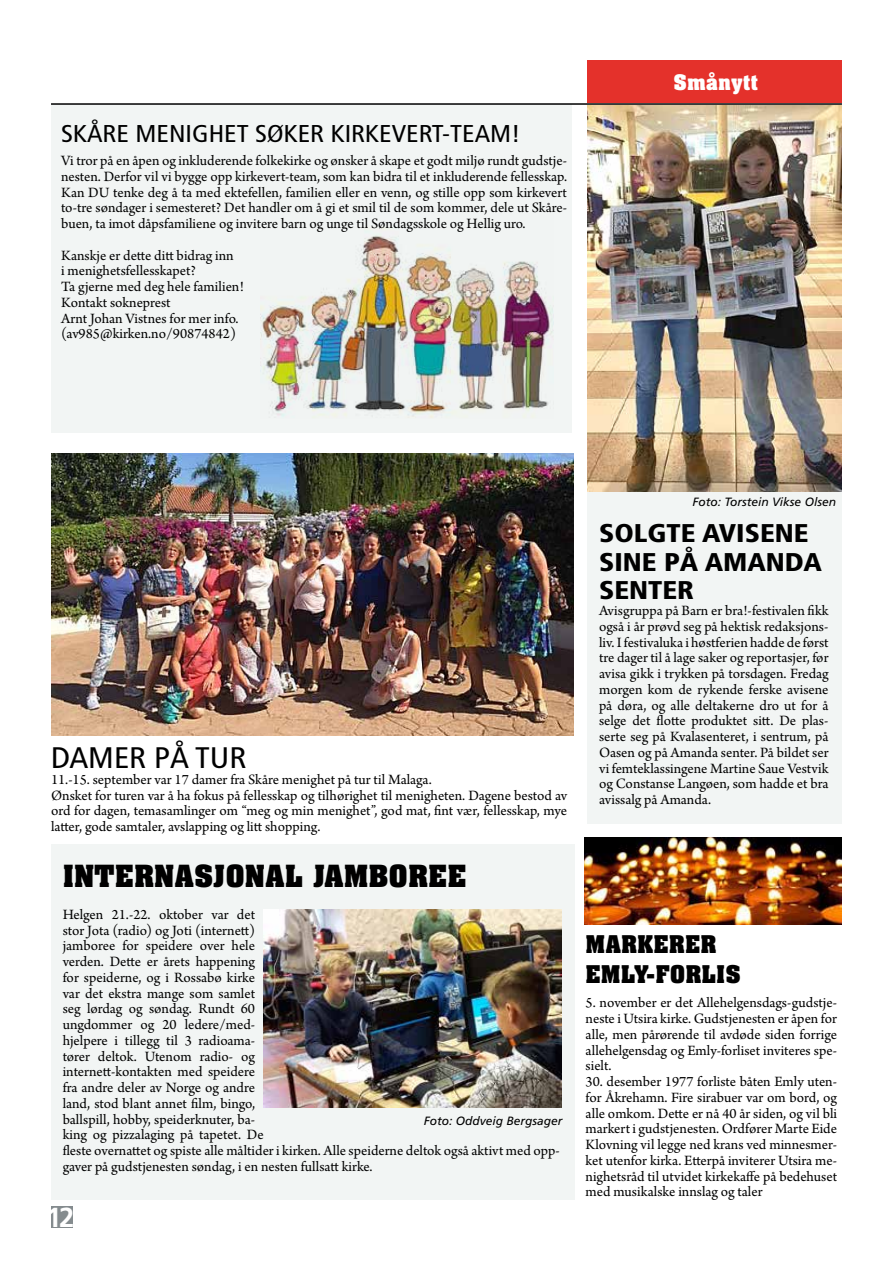
<style>
.page{position:relative;width:893px;height:1263px;background:#fff}
.page>*{position:absolute;margin:0;border:0;box-sizing:border-box;transform-origin:0 0}
.t1{font:700 30px "Aachen BT";color:#000}
.t2{font:condensed 29.7px "Frutiger";color:#000;scale:1.11 1}
.t3{font:700 27.45px "Frutiger";color:#fff}
.t4{font:900 condensed 25.65px/28.5px "Frutiger";color:#000;scale:1.11 1}
.t5{font:condensed 24.3px "Frutiger";color:#000;scale:1.11 1}
.t6{font:700 24px/30px "Aachen BT";color:#000}
.t7{font:700 21px "Aachen BT";color:#fff}
.t8{font:15px/15.8px "Arno Pro";letter-spacing:-.005em;color:#000;text-align:justify}
.t9{font:italic 12px "Frutiger";color:#000}
</style>
<div class="page">
<div style="left:587px;top:104px;width:255px;height:720px;background:#f2f5f4"></div>
<div style="left:51px;top:104px;width:521px;height:328px;background:#f2f5f4"></div>
<div style="left:51px;top:844px;width:523px;height:355px;background:#f2f5f4"></div>
<div style="left:587px;top:61px;width:255px;height:42px;background:#e4312b"></div>
<hr style="left:51px;top:103px;width:791px;height:2px;background:#000">
<img style="left:584px;top:837px;width:258px;height:87px">
<img style="left:587px;top:105px;width:255px;height:386px">
<img style="left:51px;top:454px;width:522px;height:281px">
<img style="left:264px;top:909px;width:297px;height:198px">
<img style="left:261px;top:228px;width:293px;height:190px">
<div style="left:51px;top:1206px;width:21px;height:22px;background:#848b8e"></div>
<h3 class="t5" style="left:61px;top:119px;width:416px">SKÅRE MENIGHET SØKER KIRKEVERT-TEAM!</h3>
<p class="t8" style="left:61px;top:153px;width:507px">Vi tror på en åpen og inkluderende folkekirke og ønsker å skape et godt miljø rundt gudstje&shy;nesten. Derfor vil vi bygge opp kirkevert-team, som kan bidra til et inkluderende fellesskap.<br>Kan DU tenke deg å ta med ektefellen, familien eller en venn, og stille opp som kirkevert to-tre søndager i semesteret? Det handler om å gi et smil til de som kommer, dele ut Skåre&shy;buen, ta imot dåpsfamiliene og invitere barn og unge til Søndagsskole og Hellig uro.</p>
<p class="t8" style="left:61px;top:248px;width:184px;text-align:left">Kanskje er dette ditt bidrag inn<br>i menighetsfellesskapet?<br>Ta gjerne med deg hele familien!<br>Kontakt sokneprest<br>Arnt Johan Vistnes for mer info. (av985@kirken.no/90874842)</p>
<h3 class="t7" style="left:674px;top:70px;width:86px">Smånytt</h3>
<h2 class="t2" style="left:51px;top:740px;width:178px">DAMER PÅ TUR</h2>
<p class="t8" style="left:51px;top:772px;width:518px;text-align:left">11.-15. september var 17 damer fra Skåre menighet på tur til Malaga.<br>Ønsket for turen var å ha fokus på fellesskap og tilhørighet til menigheten. Dagene bestod av ord for dagen, temasamlinger om “meg og min menighet”, god mat, fint vær, fellesskap, mye latter, gode samtaler, avslapping og litt shopping.</p>
<h1 class="t1" style="left:63px;top:857px;width:405px">INTERNASJONAL JAMBOREE</h1>
<p class="t8" style="left:63px;top:907px;width:499px;text-align:left">Helgen 21.-22. oktober var det<br>stor Jota (radio) og Joti (internett)<br>jamboree for speidere over hele<br>verden. Dette er årets happening<br>for speiderne, og i Rossabø kirke<br>var det ekstra mange som samlet<br>seg lørdag og søndag. Rundt 60<br>ungdommer og 20 ledere/med-<br>hjelpere i tillegg til 3 radioama-<br>tører deltok. Utenom radio- og<br>internett-kontakten med speidere<br>fra andre deler av Norge og andre<br>land, stod blant annet film, bingo,<br>ballspill, hobby, speiderknuter, ba-<br>king og pizzalaging på tapetet. De<br>fleste overnattet og spiste alle måltider i kirken. Alle speiderne deltok også aktivt med opp&shy;gaver på gudstjenesten søndag, i en nesten fullsatt kirke.</p>
<p class="t9" style="left:424px;top:1114px;width:140px">Foto: Oddveig Bergsager</p>
<h3 class="t3" style="left:46px;top:1201px;width:30px">12</h3>
<p class="t9" style="left:692px;top:494px;width:145px">Foto: Torstein Vikse Olsen</p>
<h3 class="t4" style="left:599px;top:519px;width:202px">SOLGTE AVISENE<br>SINE PÅ AMANDA<br>SENTER</h3>
<p class="t8" style="left:599px;top:603px;width:231px">Avisgruppa på Barn er bra!-festivalen fikk også i år prøvd seg på hektisk redaksjons&shy;liv. I festivaluka i høstferien hadde de først tre dager til å lage saker og reportasjer, før avisa gikk i trykken på torsdagen. Fredag morgen kom de rykende ferske avisene på døra, og alle deltakerne dro ut for å selge det flotte produktet sitt. De plas&shy;serte seg på Kvalasenteret, i sentrum, på Oasen og på Amanda senter. På bildet ser vi femteklassingene Martine Saue Vestvik og Constanse Langøen, som hadde et bra avissalg på Amanda.</p>
<h3 class="t6" style="left:586px;top:929px;width:157px">MARKERER<br>EMLY-FORLIS</h3>
<p class="t8" style="left:586px;top:996px;width:253px">5. november er det Allehelgensdags-gudstje&shy;neste i Utsira kirke. Gudstjenesten er åpen for alle, men pårørende til avdøde siden forrige allehelgensdag og Emly-forliset inviteres spe&shy;sielt.</p>
<p class="t8" style="left:586px;top:1074px;width:253px">30. desember 1977 forliste båten Emly uten&shy;for Åkrehamn. Fire sirabuer var om bord, og alle omkom. Dette er nå 40 år siden, og vil bli markert i gudstjenesten. Ordfører Marte Eide Klovning vil legge ned krans ved minnesmer&shy;ket utenfor kirka. Etterpå inviterer Utsira me&shy;nighetsråd til utvidet kirkekaffe på bedehuset med musikalske innslag og taler</p>
</div>
